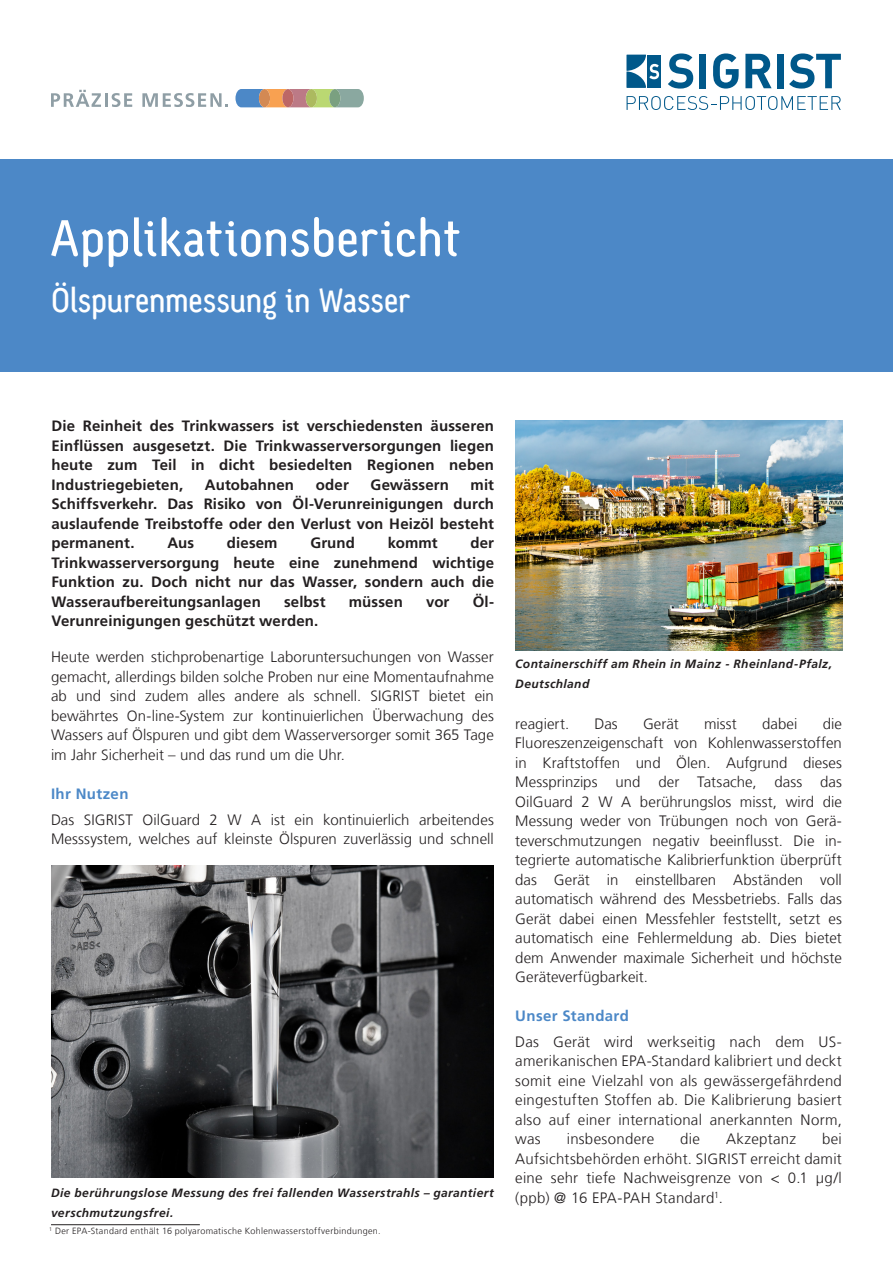
<style>
.page{position:relative;width:893px;height:1263px;background:#fff}
.page>*{position:absolute;margin:0;border:0;box-sizing:border-box;transform-origin:0 0}
._01_Titel__Produkt{font:52.5px "Sgiv 1 Medium CAP Snum";letter-spacing:.01em;color:#fff}
._02_Untertitel{font:34.5px "Sgiv 1 Medium CAP Snum";letter-spacing:-.005em;color:#fff}
._04_a_Grundtext{font:300 15px/19.5px "Frutiger LT Com";letter-spacing:.005em;color:#231f20;text-align:justify}
._04_a_Grundtext-2{font:700 15px/19.5px "Frutiger LT Com";letter-spacing:.01em;color:#231f20;text-align:justify}
._03_Absatztitel{font:700 15px "Frutiger LT Com";letter-spacing:.025em;color:#4c88c7}
._05_Bildlegende{font:italic 700 12px/19.5px "Frutiger LT Com";letter-spacing:.03em;color:#231f20}
._04_b_Grundtext_Aufz{font:300 9px "Frutiger LT Com";letter-spacing:.035em;color:#231f20}
</style>
<div class="page">
<svg style="left:668px;top:53px;width:25px;height:36px"></svg>
<div style="left:699px;top:54px;width:7px;height:34px;background:#00588a"></div>
<svg style="left:713px;top:53px;width:26px;height:36px"></svg>
<svg style="left:745px;top:54px;width:27px;height:34px"></svg>
<div style="left:777px;top:54px;width:7px;height:34px;background:#00588a"></div>
<svg style="left:789px;top:53px;width:52px;height:36px"></svg>
<svg style="left:627px;top:96px;width:214px;height:14px"></svg>
<div style="left:647px;top:55px;width:13px;height:33px;background:#00588a"></div>
<svg style="left:627px;top:55px;width:32px;height:33px"></svg>
<div style="left:0;top:159px;width:893px;height:213px;background:#4c88c7"></div>
<svg style="left:51px;top:90px;width:50px;height:17px"></svg>
<hr style="left:105px;top:93px;width:3px;height:14px;background:#8f9ea5">
<svg style="left:112px;top:93px;width:20px;height:14px"></svg>
<svg style="left:142px;top:93px;width:86px;height:14px"></svg>
<svg style="left:235px;top:89px;width:129px;height:18px;background:#a69e8a"></svg>
<div style="left:329px;top:89px;width:11px;height:18px;background:#7aa080;border-radius:50%"></div>
<img style="left:51px;top:865px;width:443px;height:312px">
<img style="left:515px;top:421px;width:327px;height:230px">
<hr style="left:51px;top:1224px;width:149px;height:1px;background:#231f20">
<p class="_01_Titel__Produkt" style="left:51px;top:211px;width:410px">Applikationsbericht</p>
<p class="_02_Untertitel" style="left:51px;top:282px;width:360px">Ölspurenmessung in Wasser</p>
<p class="_04_a_Grundtext-2" style="left:51px;top:416px;width:444px">Die Reinheit des Trinkwassers ist verschiedensten äusseren Einflüssen ausgesetzt. Die Trinkwasserversorgungen liegen heute zum Teil in dicht besiedelten Regionen neben Industriegebieten,</p>
<p class="_04_a_Grundtext-2" style="left:205px;top:475px;width:91px">Autobahnen</p>
<p class="_04_a_Grundtext-2" style="left:316px;top:475px;width:35px">oder</p>
<p class="_04_a_Grundtext-2" style="left:371px;top:475px;width:80px">Gewässern</p>
<p class="_04_a_Grundtext-2" style="left:51px;top:475px;width:444px;text-indent:419px">mit Schiffsverkehr. Das Risiko von Öl-Verunreinigungen durch auslaufende Treibstoffe oder den Verlust von Heizöl besteht permanent.</p>
<p class="_04_a_Grundtext-2" style="left:51px;top:533px;width:444px;text-indent:419px">der Trinkwasserversorgung heute eine zunehmend wichtige Funktion zu. Doch nicht nur das Wasser, sondern auch die Wasseraufbereitungsanlagen</p>
<p class="_04_a_Grundtext-2" style="left:167px;top:533px;width:28px">Aus</p>
<p class="_04_a_Grundtext-2" style="left:227px;top:533px;width:52px">diesem</p>
<p class="_04_a_Grundtext-2" style="left:310px;top:533px;width:46px">Grund</p>
<p class="_04_a_Grundtext-2" style="left:388px;top:533px;width:52px">kommt</p>
<p class="_04_a_Grundtext-2" style="left:284px;top:592px;width:43px">selbst</p>
<p class="_04_a_Grundtext-2" style="left:349px;top:592px;width:56px">müssen</p>
<p class="_04_a_Grundtext-2" style="left:426px;top:592px;width:25px">vor</p>
<p class="_04_a_Grundtext-2" style="left:473px;top:592px;width:23px">Öl-</p>
<p class="_04_a_Grundtext-2" style="left:51px;top:611px;width:268px">Verunreinigungen geschützt werden.</p>
<p class="_04_a_Grundtext" style="left:51px;top:647px;width:444px">Heute werden stichprobenartige Laboruntersuchungen von Wasser gemacht, allerdings bilden solche Proben nur eine Momentaufnahme ab und sind zudem alles andere als schnell. SIGRIST bietet ein bewährtes On-line-System zur kontinuierlichen Überwachung des Wassers auf Ölspuren und gibt dem Wasserversorger somit 365 Tage im Jahr Sicherheit – und das rund um die Uhr.</p>
<p class="_03_Absatztitel" style="left:51px;top:785px;width:79px">Ihr Nutzen</p>
<p class="_04_a_Grundtext" style="left:51px;top:810px;width:444px">Das SIGRIST OilGuard 2 W A ist ein kontinuierlich arbeitendes<br>Messsystem, welches auf kleinste Ölspuren zuverlässig und schnell</p>
<p class="_05_Bildlegende" style="left:51px;top:1183px;width:444px">Die berührungslose Messung des frei fallenden Wasserstrahls – garantiert verschmutzungsfrei.</p>
<p class="_04_b_Grundtext_Aufz" style="left:49px;top:1226px;width:333px"><sup>1</sup> Der EPA-Standard enthält 16 polyaromatische Kohlenwasserstoffverbindungen.</p>
<p class="_05_Bildlegende" style="left:515px;top:654px;width:318px">Containerschiff am Rhein in Mainz - Rheinland-Pfalz,<br>Deutschland</p>
<p class="_04_a_Grundtext" style="left:515px;top:714px;width:328px;text-indent:307px">die Fluoreszenzeigenschaft von Kohlenwasserstoffen in Kraftstoffen und Ölen. Aufgrund dieses Messprinzips und der Tatsache, dass das OilGuard 2 W A berührungslos misst, wird die Messung weder von Trübungen noch von Gerä&shy;teverschmutzungen negativ beeinflusst. Die in&shy;tegrierte automatische Kalibrierfunktion überprüft das Gerät in einstellbaren Abständen voll automatisch während des Messbetriebs. Falls das Gerät dabei einen Messfehler feststellt, setzt es automatisch eine Fehlermeldung ab. Dies bietet dem Anwender maximale Sicherheit und höchste Geräteverfügbarkeit.</p>
<p class="_03_Absatztitel" style="left:515px;top:1007px;width:115px">Unser Standard</p>
<p class="_04_a_Grundtext" style="left:515px;top:1032px;width:328px">Das Gerät wird werkseitig nach dem US&shy;amerikanischen EPA-Standard kalibriert und deckt somit eine Vielzahl von als gewässergefährdend eingestuften Stoffen ab. Die Kalibrierung basiert also auf einer international anerkannten Norm, was</p>
<p class="_04_a_Grundtext" style="left:515px;top:714px;width:55px">reagiert.</p>
<p class="_04_a_Grundtext" style="left:594px;top:714px;width:25px">Das</p>
<p class="_04_a_Grundtext" style="left:643px;top:714px;width:37px">Gerät</p>
<p class="_04_a_Grundtext" style="left:704px;top:714px;width:34px">misst</p>
<p class="_04_a_Grundtext" style="left:762px;top:714px;width:37px">dabei</p>
<p class="_04_a_Grundtext" style="left:515px;top:1130px;width:328px;text-indent:307px">bei Aufsichtsbehörden erhöht. SIGRIST erreicht damit eine sehr tiefe Nachweisgrenze von &lt; 0.1 µg/l (ppb) @ 16 EPA-PAH Standard<sup>1</sup>.</p>
<p class="_04_a_Grundtext" style="left:567px;top:1130px;width:89px">insbesondere</p>
<p class="_04_a_Grundtext" style="left:680px;top:1130px;width:21px">die</p>
<p class="_04_a_Grundtext" style="left:726px;top:1130px;width:72px">Akzeptanz</p>
</div>
